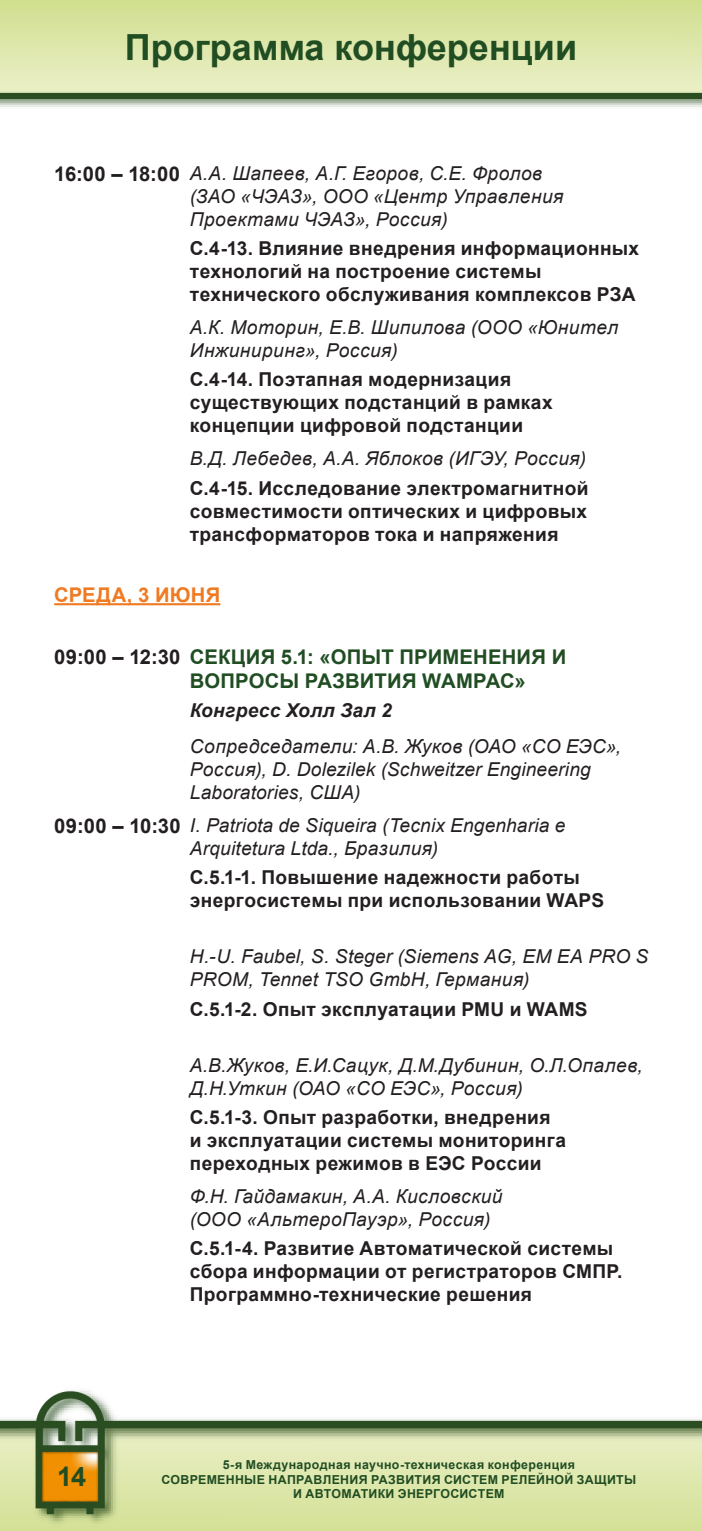
<style>
.page{position:relative;width:702px;height:1531px;background:#fff}
.page>*{position:absolute;margin:0;border:0;box-sizing:border-box;transform-origin:0 0}
.t1{font:700 36px "Arial";color:#214d23}
.t2{font:700 27px "Arial";color:#214d23}
.BASREC_table_text_bo{font:700 20.25px/24.3px "Arial";letter-spacing:.01em;color:#214d23}
.BASREC_table_data{font:700 20.25px "Arial";letter-spacing:.015em;color:#231f20}
.BASREC_table_data__д{font:700 20.25px "Arial";letter-spacing:.01em;color:#f07a22}
.BASREC_table_text_bo-2{font:700 19.12px/22.9px "Arial";letter-spacing:.02em;color:#231f20}
.BASREC_table_text_it{font:italic 19.12px/22.9px "Arial";letter-spacing:.02em;color:#231f20}
.BASREC_table_text_it-2{font:italic 700 19.12px "Arial";letter-spacing:.02em;color:#231f20}
.t3{font:700 12.38px/14.8px "Arial";letter-spacing:.025em;color:#214d23;text-align:center}
</style>
<div class="page">
<img style="left:0;top:1390px;width:702px;height:141px">
<img style="left:0;top:0;width:702px;height:107px">
<hr style="left:54px;top:603px;width:166px;height:2px;background:#f07a22">
<h1 class="t1" style="left:125px;top:23px;width:454px">Программа конференции</h1>
<p class="BASREC_table_data" style="left:54px;top:160px;width:127px">16:00 – 18:00</p>
<p class="BASREC_table_text_it" style="left:190px;top:162px;width:375px">А.А. Шапеев, А.Г. Егоров, С.Е. Фролов (ЗАО «ЧЭАЗ», ООО «Центр Управления<br>Проектами ЧЭАЗ», Россия)</p>
<p class="BASREC_table_text_bo-2" style="left:190px;top:237px;width:451px">С.4-13. Влияние внедрения информационных технологий на построение системы технического обслуживания комплексов РЗА</p>
<p class="BASREC_table_text_it" style="left:190px;top:316px;width:430px">А.К. Моторин, Е.В. Шипилова (ООО «Юнител<br>Инжиниринг», Россия)</p>
<p class="BASREC_table_text_bo-2" style="left:190px;top:369px;width:364px">С.4-14. Поэтапная модернизация существующих подстанций в рамках концепции цифровой подстанции</p>
<p class="BASREC_table_text_it" style="left:190px;top:447px;width:397px">В.Д. Лебедев, А.А. Яблоков (ИГЭУ, Россия)</p>
<p class="BASREC_table_text_bo-2" style="left:190px;top:477px;width:400px;text-align:justify">С.4-15. Исследование электромагнитной совместимости оптических и цифровых трансформаторов тока и напряжения</p>
<p class="BASREC_table_data__д" style="left:54px;top:581px;width:168px">СРЕДА, 3 ИЮНЯ</p>
<p class="BASREC_table_data" style="left:54px;top:643px;width:128px">09:00 – 12:30</p>
<p class="BASREC_table_text_bo" style="left:190px;top:645px;width:378px">СЕКЦИЯ 5.1: «ОПЫТ ПРИМЕНЕНИЯ И<br>ВОПРОСЫ РАЗВИТИЯ WAMPAC»</p>
<p class="BASREC_table_text_it-2" style="left:190px;top:698px;width:203px">Конгресс Холл Зал 2</p>
<p class="BASREC_table_text_it" style="left:190px;top:735px;width:433px">Сопредседатели: А.В. Жуков (ОАО «СО ЕЭС»,<br>Россия), D. Dolezilek (Schweitzer Engineering<br>Laboratories, США)</p>
<p class="BASREC_table_data" style="left:54px;top:812px;width:128px">09:00 – 10:30</p>
<p class="BASREC_table_text_it" style="left:190px;top:814px;width:377px">I. Patriota de Siqueira (Tecnix Engenharia e<br>Arquitetura Ltda., Бразилия)</p>
<p class="BASREC_table_text_bo-2" style="left:190px;top:867px;width:416px">С.5.1-1. Повышение надежности работы энергосистемы при использовании WAPS</p>
<p class="BASREC_table_text_it" style="left:190px;top:945px;width:460px">H.-U. Faubel, S. Steger (Siemens AG, EM EA PRO S<br>PROM, Tennet TSO GmbH, Германия)</p>
<p class="BASREC_table_text_bo-2" style="left:190px;top:998px;width:399px">С.5.1-2. Опыт эксплуатации PMU и WAMS</p>
<p class="BASREC_table_text_it" style="left:190px;top:1053px;width:454px">А.В.Жуков, Е.И.Сацук, Д.М.Дубинин, О.Л.Опалев,<br>Д.Н.Уткин (ОАО «СО ЕЭС», Россия)</p>
<p class="BASREC_table_text_bo-2" style="left:190px;top:1106px;width:377px">С.5.1-3. Опыт разработки, внедрения и эксплуатации системы мониторинга переходных режимов в ЕЭС России</p>
<p class="BASREC_table_text_it" style="left:190px;top:1185px;width:314px">Ф.Н. Гайдамакин, А.А. Кисловский (ООО «АльтероПауэр», Россия)</p>
<p class="BASREC_table_text_bo-2" style="left:190px;top:1237px;width:434px">С.5.1-4. Развитие Автоматической системы сбора информации от регистраторов СМПР.<br>Программно-технические решения</p>
<h2 class="t2" style="left:57px;top:1458px;width:30px">14</h2>
<p class="t3" style="left:161px;top:1457px;width:476px">5-я Международная научно-техническая конференция<br>СОВРЕМЕННЫЕ НАПРАВЛЕНИЯ РАЗВИТИЯ СИСТЕМ РЕЛЕЙНОЙ ЗАЩИТЫ<br>И АВТОМАТИКИ ЭНЕРГОСИСТЕМ</p>
</div>
